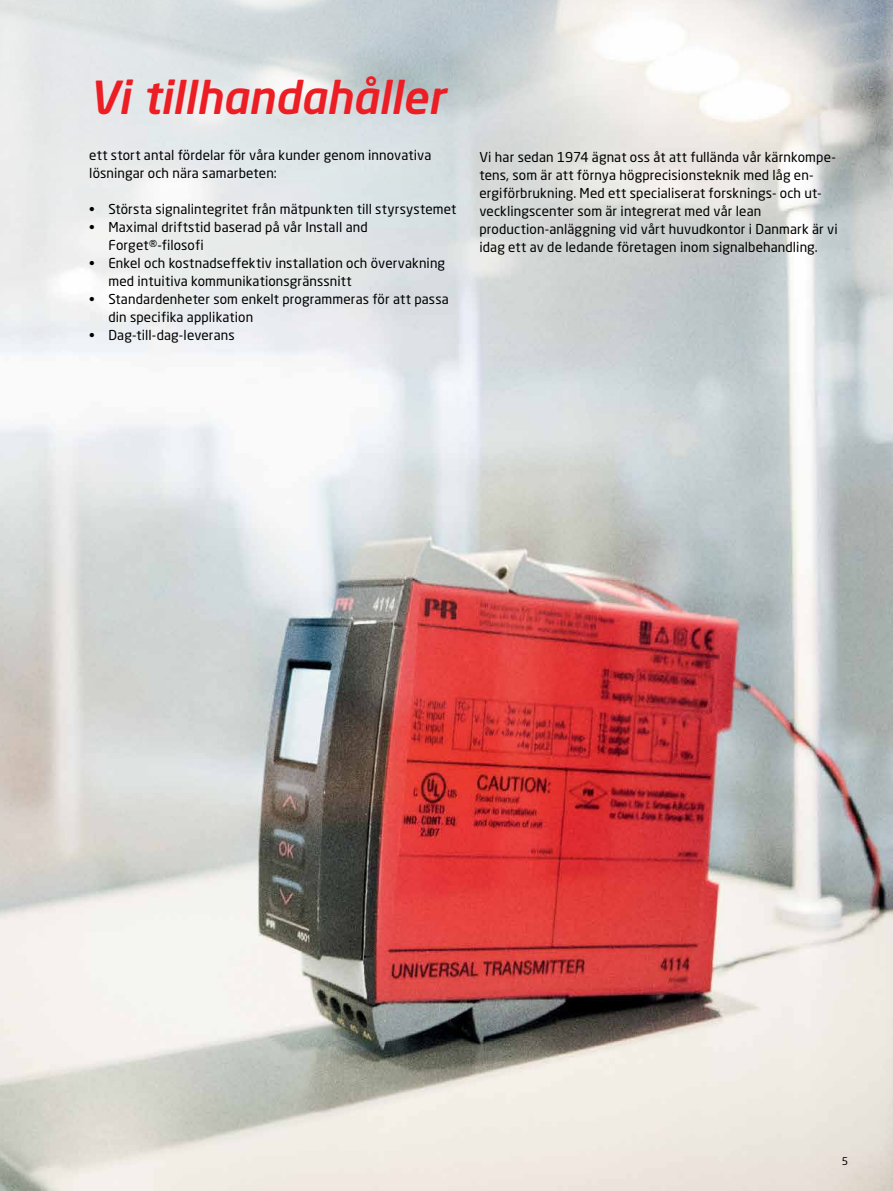
<style>
.page{position:relative;width:893px;height:1191px;background:#fff}
.page>*{position:absolute;margin:0;border:0;box-sizing:border-box;transform-origin:0 0}
.t1{font:italic 500 45px "Neo Sans Pro";letter-spacing:-.005em;color:#ed1d24}
.t2{font:13.5px/18px "Neo Sans Pro";letter-spacing:.01em;color:#000}
.t3{font:10.5px "Neo Sans Pro";color:#000}
</style>
<div class="page">
<img style="left:0;top:506px;width:893px;height:685px">
<svg style="left:0;top:0;width:893px;height:506px"></svg>
<h1 class="t1" style="left:89px;top:69px;width:357px">Vi tillhandahåller</h1>
<p class="t2" style="left:89px;top:146px;width:344px">ett stort antal fördelar för våra kunder genom innovativa lösningar och nära samarbeten:</p>
<p class="t2" style="left:89px;top:200px;width:369px">• Största signalintegritet från mätpunkten till styrsystemet</p>
<p class="t2" style="left:108px;top:218px;width:261px;text-indent:-19px">• Maximal driftstid baserad på vår Install and<br>Forget®-filosofi</p>
<p class="t2" style="left:108px;top:254px;width:338px;text-indent:-19px">• Enkel och kostnadseffektiv installation och övervakning med intuitiva kommunikationsgränssnitt</p>
<p class="t2" style="left:108px;top:290px;width:342px;text-indent:-19px">• Standardenheter som enkelt programmeras för att passa din specifika applikation</p>
<p class="t2" style="left:89px;top:326px;width:147px">• Dag-till-dag-leverans</p>
<p class="t2" style="left:479px;top:148px;width:360px">Vi har sedan 1974 ägnat oss åt att fullända vår kärnkompe&shy;tens, som är att förnya högprecisionsteknik med låg en&shy;ergiförbrukning. Med ett specialiserat forsknings- och ut&shy;vecklingscenter som är integrerat med vår lean production-anläggning vid vårt huvudkontor i Danmark är vi idag ett av de ledande företagen inom signalbehandling.</p>
<p class="t3" style="left:842px;top:1154px;width:8px">5</p>
</div>
